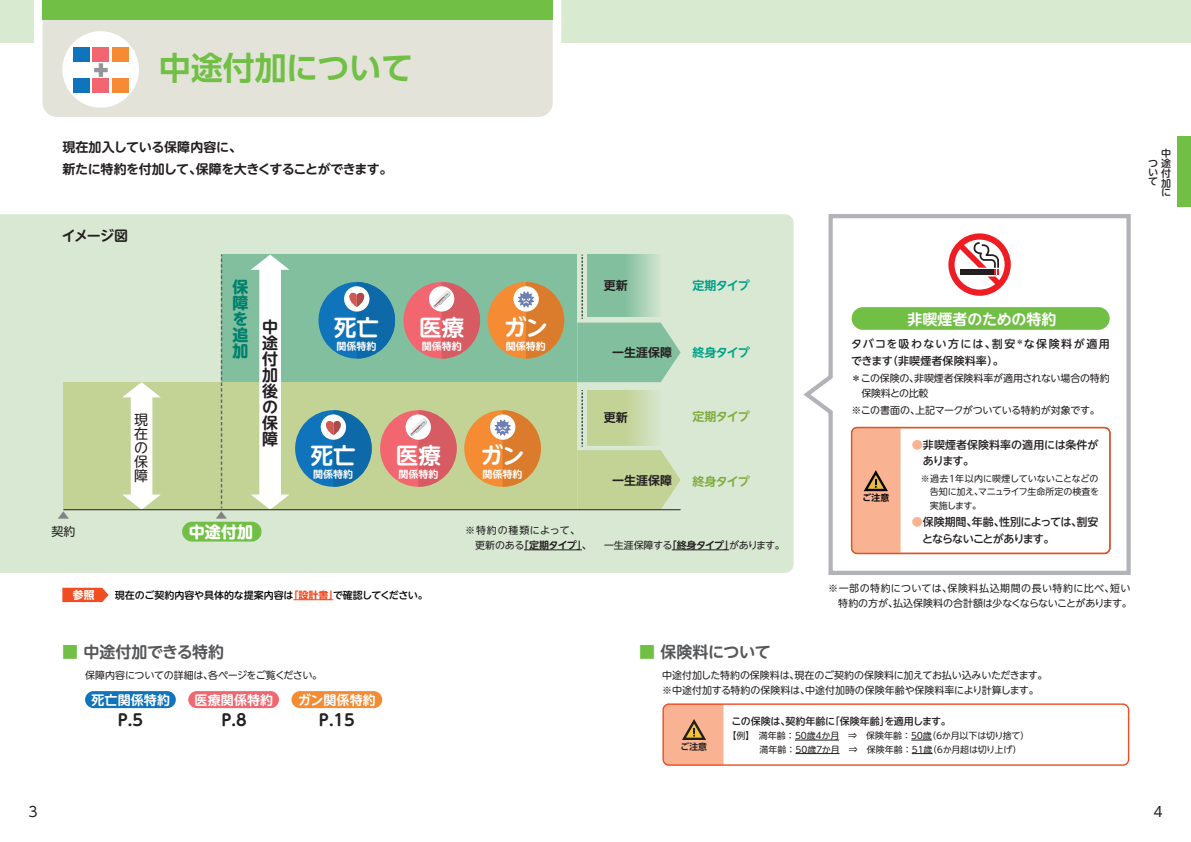
<style>
.page{position:relative;width:1191px;height:842px;background:#fff}
.page>*{position:absolute;margin:0;border:0;box-sizing:border-box;transform-origin:0 0}
.t1{font:700 32px "UD Shin Go Pro De";letter-spacing:-.005em;color:#71bf44}
.t2{font:700 22.4px "UD Shin M Go Pro De";color:#fff}
.t3{font:700 16px/16px "UD Shin M Go Pro De";color:#231f20;text-align:justify}
.t4{font:700 16px "UD Shin M Go Pro De";letter-spacing:-.02em;color:#57585a}
.t5{font:700 16px/16.1px "UD Shin M Go Pro";color:#00816e;text-align:justify}
.t6{font:700 16px "UD Shin M Go Pro";color:#fff}
.t7{font:700 15px "UD Shin M Go Pro De";letter-spacing:-.005em;color:#fff}
.t8{font:14px/13.9px "UD Shin M Go Pro";color:#231f20;text-align:justify}
.t9{font:700 14px "UD Shin M Go Pro De";letter-spacing:-.07em;color:#231f20}
.t10{font:14px "UD Shin Go Pro";color:#231f20}
.t11{font:700 13px/22px "UD Shin M Go Pro De";letter-spacing:-.035em;color:#231f20}
.t12{font:700 13px "UD Shin M Go Pro De";letter-spacing:.01em;color:#fff}
.t13{font:700 12px "UD Shin M Go Pro De";color:#231f20}
.t14{font:700 12px "UD Shin M Go Pro De";letter-spacing:-.06em;color:#00a18a}
.t15{font:700 12px "UD Shin M Go Pro De";letter-spacing:-.06em;color:#83ac40}
.t16{font:12px "UD Shin M Go Pro";color:#808285}
.t17{font:12px "UD Shin M Go Pro";color:#231f20}
.t18{font:500 11px/16.5px "UD Shin M Go Pro";letter-spacing:.095em;color:#231f20}
.t19{font:500 11px/16.5px "UD Shin M Go Pro";letter-spacing:-.06em;color:#231f20}
.t20{font:500 11px/16.5px "UD Shin M Go Pro";letter-spacing:.005em;color:#231f20}
.t21{font:700 10.8px "UD Shin Go Pro";color:#fff}
.t22{font:10px/15px "UD Shin M Go Pro";letter-spacing:-.01em;color:#231f20}
.t23{font:500 10px "UD Shin M Go Pro";letter-spacing:-.015em;color:#030303}
.t24{font:500 10px/9.8px "UD Shin M Go Pro";color:#231f20;text-align:justify}
.t25{font:10px "UD Shin M Go Pro";letter-spacing:-.03em;color:#231f20}
.t26{font:700 10px "UD Shin M Go Pro De";color:#fff}
.t27{font:9px/13.5px "UD Shin M Go Pro";letter-spacing:-.005em;color:#231f20;text-align:justify}
.t28{font:700 8.9px "UD Shin Go Pro De";color:#070304}
.t29{font:700 8.9px "UD Shin Go Pro De";color:#231f20}
.s1{font-family:"UD Shin M Go Pro De";font-weight:700}
.s2{font-weight:700;color:#f04d22}
.s3{color:#f9b392}
.s4{color:#71bf44}
</style>
<div class="page">
<div style="left:0;top:0;width:1191px;height:43px;background:#d8ebd0"></div>
<div style="left:34px;top:0;width:527px;height:117px;background:#e3e3da"></div>
<div style="left:43px;top:0;width:510px;height:20px;background:#71bf44"></div>
<div style="left:1176px;top:136px;width:15px;height:71px;background:#71bf44"></div>
<div style="left:62px;top:31px;width:77px;height:77px;background:#fff;border-radius:50%"></div>
<div style="left:73px;top:78px;width:16px;height:15px;background:#1074bc"></div>
<div style="left:93px;top:78px;width:16px;height:15px;background:#f1666f"></div>
<div style="left:112px;top:78px;width:17px;height:15px;background:#f58b32"></div>
<div style="left:73px;top:47px;width:16px;height:14px;background:#1074bc"></div>
<div style="left:93px;top:47px;width:16px;height:14px;background:#f1666f"></div>
<div style="left:112px;top:47px;width:17px;height:14px;background:#f58b32"></div>
<svg style="left:94px;top:63px;width:14px;height:14px"></svg>
<svg style="left:803px;top:214px;width:328px;height:361px"></svg>
<div style="left:851px;top:428px;width:258px;height:125px;background:#fff;border-radius:6px"></div>
<div style="left:851px;top:427px;width:259px;height:127px;border:1px solid #d2592c;border-radius:6px"></div>
<svg style="left:851px;top:428px;width:49px;height:125px;background:#f1ab89"></svg>
<div style="left:851px;top:307px;width:258px;height:23px;background:#71bf44;border-radius:11px"></div>
<div style="left:85px;top:691px;width:91px;height:17px;background:#1074bc;border-radius:9px"></div>
<div style="left:188px;top:691px;width:91px;height:17px;background:#f1666f;border-radius:9px"></div>
<div style="left:0;top:214px;width:793px;height:359px;background:#d8e8d2"></div>
<div style="left:63px;top:382px;width:514px;height:128px;background:#c3d295"></div>
<div style="left:221px;top:255px;width:356px;height:127px;background:#82bf9f"></div>
<div style="left:318px;top:282px;width:77px;height:77px;background:#1074bc;border-radius:50%"></div>
<div style="left:344px;top:286px;width:25px;height:26px;background:#fff;border-radius:50%"></div>
<svg style="left:349px;top:282px;width:46px;height:77px"></svg>
<div style="left:403px;top:282px;width:77px;height:77px;background:#f1666f;border-radius:50%"></div>
<div style="left:429px;top:286px;width:25px;height:26px;background:#fff;border-radius:50%"></div>
<svg style="left:433px;top:282px;width:47px;height:77px"></svg>
<div style="left:487px;top:282px;width:77px;height:77px;background:#f58b32;border-radius:50%"></div>
<svg style="left:513px;top:286px;width:26px;height:26px"></svg>
<svg style="left:518px;top:282px;width:46px;height:77px"></svg>
<div style="left:295px;top:410px;width:77px;height:77px;background:#1074bc;border-radius:50%"></div>
<div style="left:321px;top:414px;width:25px;height:26px;background:#fff;border-radius:50%"></div>
<svg style="left:326px;top:410px;width:46px;height:77px"></svg>
<div style="left:380px;top:410px;width:76px;height:77px;background:#f1666f;border-radius:50%"></div>
<svg style="left:405px;top:414px;width:26px;height:26px"></svg>
<svg style="left:410px;top:410px;width:46px;height:77px"></svg>
<div style="left:464px;top:410px;width:77px;height:77px;background:#f58b32;border-radius:50%"></div>
<svg style="left:490px;top:414px;width:25px;height:26px"></svg>
<svg style="left:494px;top:410px;width:47px;height:77px"></svg>
<svg style="left:122px;top:382px;width:39px;height:127px"></svg>
<svg style="left:251px;top:255px;width:38px;height:254px"></svg>
<hr style="left:63px;top:509px;width:617px;height:1px;background:#231f20">
<svg style="left:62px;top:588px;width:46px;height:14px"></svg>
<hr style="left:293px;top:599px;width:40px;height:1px;background:#f04d22">
<svg style="left:948px;top:233px;width:62px;height:63px"></svg>
<svg style="left:221px;top:255px;width:1px;height:253px"></svg>
<div style="left:291px;top:691px;width:91px;height:17px;background:#f58b32;border-radius:9px"></div>
<hr style="left:795px;top:740px;width:44px;height:1px;background:#231f20">
<svg style="left:911px;top:740px;width:21px;height:1px"></svg>
<hr style="left:795px;top:753px;width:44px;height:1px;background:#231f20">
<svg style="left:911px;top:753px;width:21px;height:1px"></svg>
<div style="left:662px;top:703px;width:467px;height:63px;border:1px solid #f04d22;border-radius:6px"></div>
<svg style="left:663px;top:704px;width:60px;height:61px;background:#efa986"></svg>
<div style="left:182px;top:522px;width:79px;height:20px;background:#71bf44;border-radius:10px"></div>
<svg style="left:577px;top:255px;width:103px;height:127px;background:#9bcaae"></svg>
<svg style="left:577px;top:390px;width:103px;height:120px;background:#c7d6a5"></svg>
<hr style="left:524px;top:550px;width:58px;height:1px;background:#231f20">
<hr style="left:672px;top:550px;width:57px;height:1px;background:#231f20">
<h1 class="t1" style="left:159px;top:42px;width:256px">中途付加について</h1>
<h3 class="t11" style="left:62px;top:136px;width:332px">現在加入している保障内容に、<br>新たに特約を付加して、保障を大きくすることができます。</h3>
<h3 class="t9" style="left:62px;top:225px;width:68px">イメージ図</h3>
<p class="t16" style="left:57px;top:506px;width:13px">▲</p>
<p class="t17" style="left:51px;top:522px;width:26px">契約</p>
<h3 class="t8" style="left:134px;top:412px;width:15px">現在の保障</h3>
<h3 class="t5" style="left:232px;top:278px;width:17px">保障を追加</h3>
<h3 class="t3" style="left:262px;top:318px;width:17px">中途付加後の保障</h3>
<p class="t16" style="left:215px;top:506px;width:13px">▲</p>
<h3 class="t6" style="left:189px;top:519px;width:66px">中途付加</h3>
<h2 class="t2" style="left:334px;top:309px;width:46px">死亡</h2>
<p class="t26" style="left:336px;top:338px;width:41px">関係特約</p>
<h2 class="t2" style="left:419px;top:309px;width:46px">医療</h2>
<p class="t26" style="left:422px;top:338px;width:41px">関係特約</p>
<h2 class="t2" style="left:504px;top:309px;width:45px">ガン</h2>
<p class="t26" style="left:506px;top:338px;width:41px">関係特約</p>
<p class="t13" style="left:604px;top:276px;width:25px">更新</p>
<p class="t14" style="left:692px;top:276px;width:59px">定期タイプ</p>
<p class="t13" style="left:612px;top:343px;width:61px">一生涯保障</p>
<p class="t14" style="left:692px;top:343px;width:59px">終身タイプ</p>
<h2 class="t2" style="left:311px;top:437px;width:46px">死亡</h2>
<p class="t26" style="left:313px;top:466px;width:41px">関係特約</p>
<h2 class="t2" style="left:396px;top:437px;width:46px">医療</h2>
<p class="t26" style="left:398px;top:466px;width:41px">関係特約</p>
<h2 class="t2" style="left:481px;top:437px;width:45px">ガン</h2>
<p class="t26" style="left:482px;top:466px;width:41px">関係特約</p>
<p class="t13" style="left:604px;top:408px;width:25px">更新</p>
<p class="t13" style="left:612px;top:471px;width:61px">一生涯保障</p>
<p class="t15" style="left:692px;top:407px;width:59px">定期タイプ</p>
<p class="t15" style="left:692px;top:472px;width:59px">終身タイプ</p>
<p class="t22" style="left:475px;top:522px;width:311px;text-indent:-10px">※特約の種類によって、<br>更新のある<span class="s1">「定期タイプ」</span>、 一生涯保障する<span class="s1">「終身タイプ」</span>があります。</p>
<p class="t21" style="left:73px;top:586px;width:23px">参照</p>
<p class="t23" style="left:115px;top:587px;width:314px">現在のご契約内容や具体的な提案内容は<span class="s2">「設計書」</span>で確認してください。</p>
<h3 class="t7" style="left:907px;top:307px;width:150px">非喫煙者のための特約</h3>
<p class="t18" style="left:851px;top:335px;width:260px">タバコを吸わない方には、割安<sup>＊</sup>な保険料が適用できます（非喫煙者保険料率）。</p>
<p class="t22" style="left:861px;top:371px;width:250px;text-indent:-10px">＊この保険の、非喫煙者保険料率が適用されない場合の特約保険料との比較</p>
<p class="t22" style="left:851px;top:403px;width:250px">※この書面の、上記マークがついている特約が対象です。</p>
<p class="t28" style="left:862px;top:490px;width:28px">ご注意</p>
<p class="t20" style="left:922px;top:436px;width:177px;text-indent:-11px"><span class="s3">●</span>非喫煙者保険料率の適用には条件があります。</p>
<p class="t27" style="left:930px;top:471px;width:171px;text-indent:-9px">※過去1年以内に喫煙していないことなどの告知に加え、マニュライフ生命所定の検査を実施します。</p>
<p class="t19" style="left:922px;top:513px;width:178px;text-indent:-10px"><span class="s3">●</span>保険期間、年齢、性別によっては、割安とならないことがあります。</p>
<p class="t22" style="left:828px;top:580px;width:305px;text-align:right">※一部の特約については、保険料払込期間の長い特約に比べ、短い特約の方が、払込保険料の合計額は少なくならないことがあります。</p>
<h3 class="t4" style="left:62px;top:639px;width:163px"><span class="s4">■</span> 中途付加できる特約</h3>
<p class="t25" style="left:85px;top:667px;width:238px">保障内容についての詳細は、各ページをご覧ください。</p>
<h3 class="t12" style="left:91px;top:689px;width:80px">死亡関係特約</h3>
<h3 class="t12" style="left:195px;top:689px;width:80px">医療関係特約</h3>
<h3 class="t12" style="left:298px;top:689px;width:79px">ガン関係特約</h3>
<h3 class="t4" style="left:639px;top:639px;width:133px"><span class="s4">■</span> 保険料について</h3>
<p class="t22" style="left:662px;top:667px;width:387px">中途付加した特約の保険料は、現在のご契約の保険料に加えてお払い込みいただきます。※中途付加する特約の保険料は、中途付加時の保険年齢や保険料率により計算します。</p>
<h3 class="t3" style="left:118px;top:711px;width:27px">P.5</h3>
<h3 class="t3" style="left:221px;top:711px;width:27px">P.8</h3>
<h3 class="t3" style="left:319px;top:711px;width:37px">P.15</h3>
<p class="t24" style="left:731px;top:715px;width:221px">この保険は、契約年齢に「保険年齢」を適用します。</p>
<p class="t27" style="left:727px;top:728px;width:303px">【例】　満年齢：50歳４か月　⇒　保険年齢：5０歳（６か月以下は切り捨て）</p>
<p class="t29" style="left:680px;top:739px;width:28px">ご注意</p>
<p class="t27" style="left:759px;top:742px;width:263px">満年齢：50歳７か月　⇒　保険年齢：51歳（６か月超は切り上げ）</p>
<p class="t24" style="left:1148px;top:147px;width:24px;text-indent:13px">中つ途い付</p>
<p class="t24" style="left:1161px;top:178px;width:11px;line-height:9.5px">加に</p>
<p class="t24" style="left:1148px;top:176px;width:11px">て</p>
<h3 class="t10" style="left:28px;top:800px;width:11px">3</h3>
<h3 class="t10" style="left:1153px;top:800px;width:11px">4</h3>
</div>
